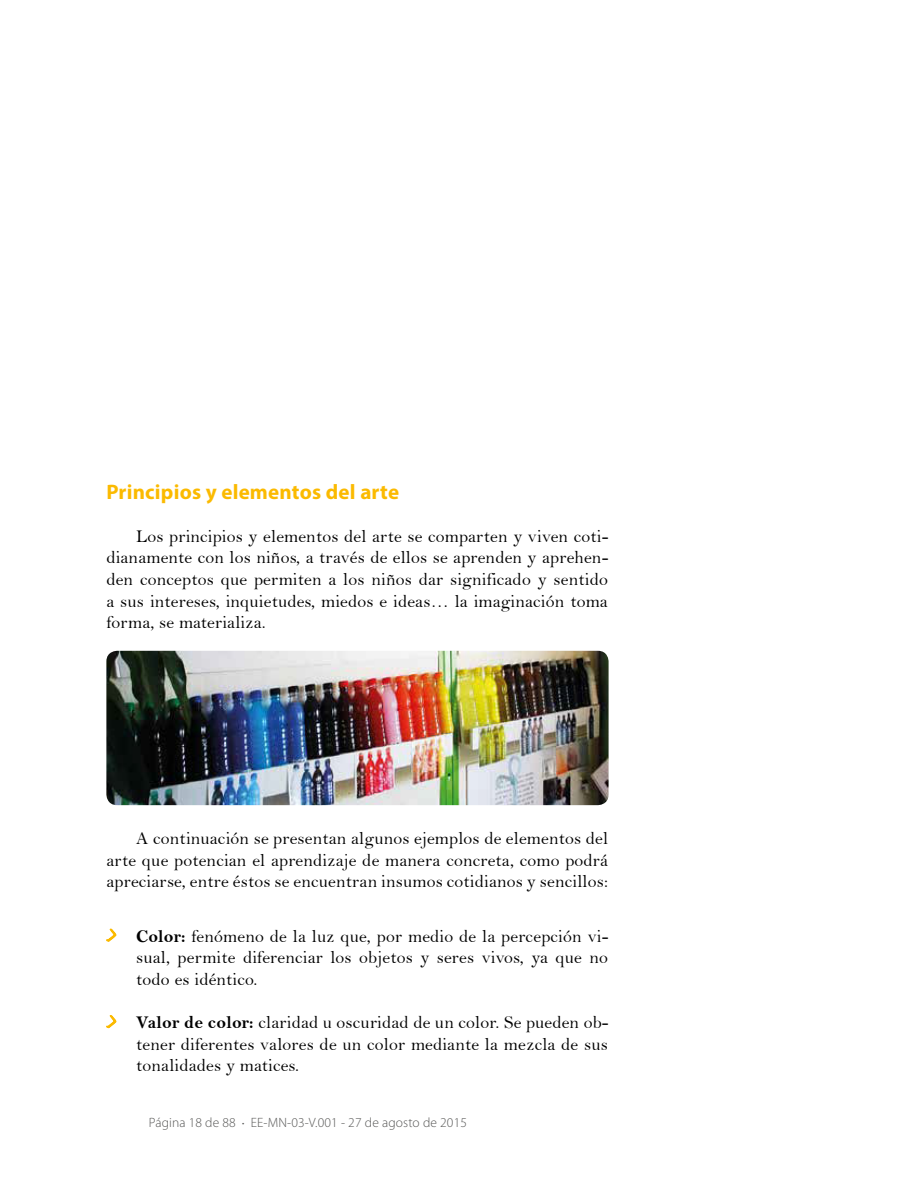
<style>
.page{position:relative;width:915px;height:1191px;background:#fff}
.page>*{position:absolute;margin:0;border:0;box-sizing:border-box;transform-origin:0 0}
.t1{font:700 21px "Myriad Pro";letter-spacing:.01em;color:#fbba00}
.t2{font:18px/21.6px "Bell";letter-spacing:.01em;color:#000;text-align:justify}
.t3{font:300 13.5px "Myriad Pro";letter-spacing:.01em;color:#575756}
.s1{font-family:"Bell MT Bold"}
.s2{font-size:9px}
</style>
<div class="page">
<svg style="left:106px;top:928px;width:10px;height:14px"></svg>
<svg style="left:106px;top:1015px;width:10px;height:13px"></svg>
<img style="left:106px;top:651px;width:502px;height:154px">
<p class="t1" style="left:106px;top:478px;width:294px">Principios y elementos del arte</p>
<p class="t2" style="left:106px;top:525px;width:503px;text-indent:30px">Los principios y elementos del arte se comparten y viven coti&shy;dianamente con los niños, a través de ellos se aprenden y aprehen&shy;den conceptos que permiten a los niños dar significado y sentido a sus intereses, inquietudes, miedos e ideas… la imaginación toma forma, se materializa.</p>
<p class="t2" style="left:106px;top:827px;width:503px;text-indent:30px">A continuación se presentan algunos ejemplos de elementos del arte que potencian el aprendizaje de manera concreta, como podrá apreciarse, entre éstos se encuentran insumos cotidianos y sencillos:</p>
<p class="t2" style="left:136px;top:925px;width:473px"><span class="s1">Color:</span> fenómeno de la luz que, por medio de la percepción vi&shy;sual, permite diferenciar los objetos y seres vivos, ya que no todo es idéntico.</p>
<p class="t2" style="left:136px;top:1011px;width:473px"><span class="s1">Valor de color:</span> claridad u oscuridad de un color. Se pueden ob&shy;tener diferentes valores de un color mediante la mezcla de sus tonalidades y matices.</p>
<p class="t3" style="left:149px;top:1114px;width:319px">Página 18 de 88 <span class="s2">•</span> EE-MN-03-V.001 - 27 de agosto de 2015</p>
</div>
